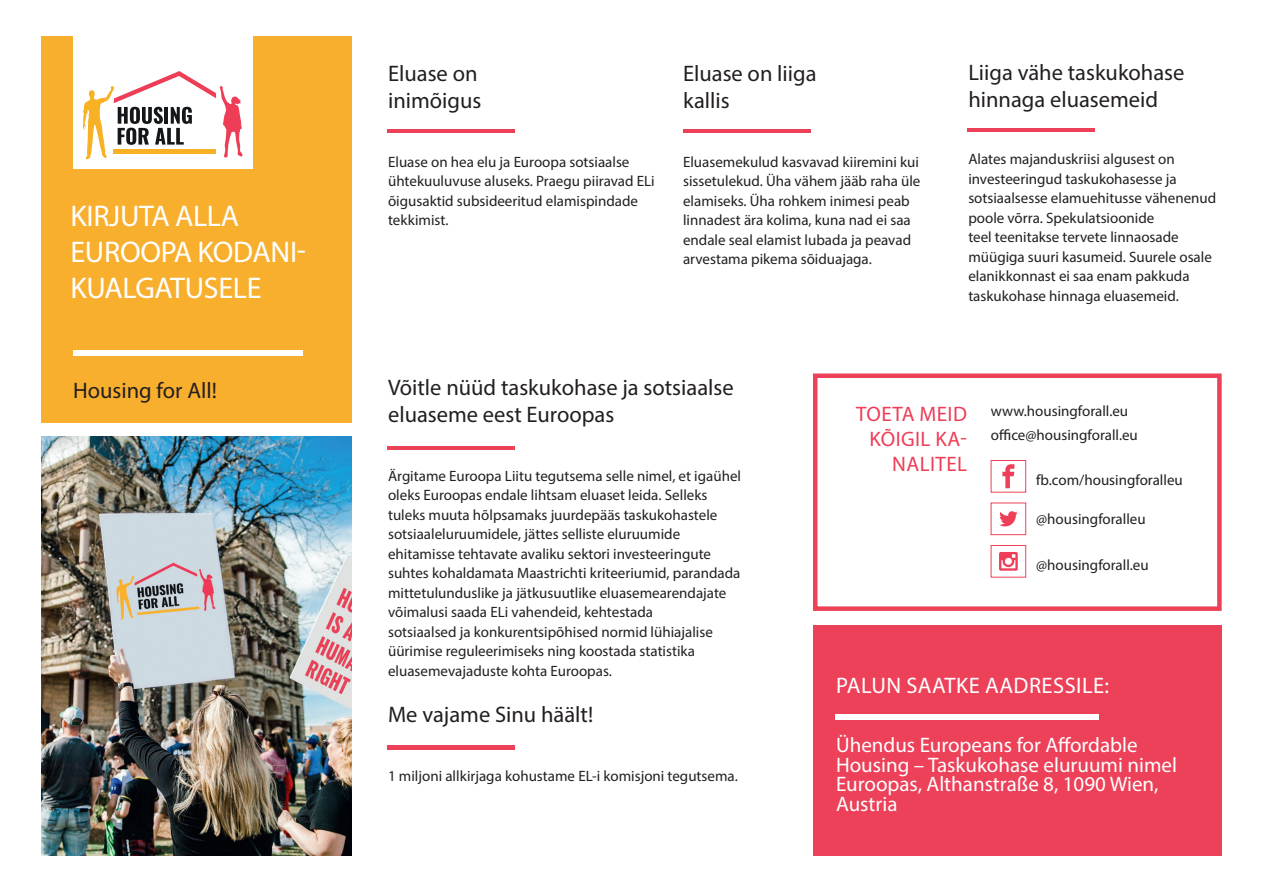
<style>
.page{position:relative;width:1263px;height:893px;background:#fff}
.page>*{position:absolute;margin:0;border:0;box-sizing:border-box;transform-origin:0 0}
.t1{font:30px/36px "Myriad Pro";letter-spacing:-.01em;color:#fff}
.Überschrift1{font:22.5px/27px "Myriad Pro";color:#231f20}
.t2{font:22.5px "Myriad Pro";letter-spacing:.02em;color:#fff}
.t3{font:21px/19.5px "Myriad Pro";color:#fff}
.Kontakt{font:21px/25.2px "Myriad Pro";letter-spacing:.02em;color:#ee3d57;text-align:right}
.Fließtext{font:15px/19.5px "Myriad Pro";color:#231f20}
</style>
<div class="page">
<div style="left:813px;top:625px;width:409px;height:230px;background:#ec4159"></div>
<div style="left:41px;top:36px;width:311px;height:387px;background:#f8af2d"></div>
<div style="left:73px;top:350px;width:230px;height:6px;background:#fff"></div>
<hr style="left:967px;top:128px;width:128px;height:3px;background:#ec4159">
<hr style="left:387px;top:129px;width:127px;height:4px;background:#ec4159">
<hr style="left:387px;top:446px;width:127px;height:4px;background:#ec4159">
<div style="left:835px;top:715px;width:264px;height:5px;background:#fff"></div>
<div style="left:813px;top:373px;width:409px;height:238px;border:4px solid #ec4159"></div>
<div style="left:991px;top:460px;width:35px;height:32px;border:1px solid #ec4159"></div>
<div style="left:991px;top:503px;width:35px;height:32px;border:1px solid #ec4159"></div>
<div style="left:991px;top:545px;width:35px;height:32px;border:1px solid #ec4159"></div>
<svg style="left:1002px;top:464px;width:12px;height:24px"></svg>
<svg style="left:999px;top:552px;width:19px;height:19px"></svg>
<svg style="left:999px;top:511px;width:19px;height:15px"></svg>
<div style="left:73px;top:21px;width:179px;height:148px;background:#fff"></div>
<svg style="left:83px;top:71px;width:160px;height:88px"></svg>
<div style="left:387px;top:745px;width:127px;height:5px;background:#ec4159"></div>
<img style="left:41px;top:436px;width:310px;height:419px">
<hr style="left:683px;top:129px;width:128px;height:4px;background:#ec4159">
<p class="t1" style="left:71px;top:197px;width:170px">KIRJUTA ALLA</p>
<p class="t1" style="left:71px;top:233px;width:237px">EUROOPA KODANI-<br>KUALGATUSELE</p>
<p class="Überschrift1" style="left:73px;top:376px;width:145px">Housing for All!</p>
<p class="Überschrift1" style="left:388px;top:60px;width:95px">Eluase on inimõigus</p>
<p class="Fließtext" style="left:388px;top:152px;width:268px">Eluase on hea elu ja Euroopa sotsiaalse ühtekuuluvuse aluseks. Praegu piiravad ELi õigusaktid subsideeritud elamispindade tekkimist.</p>
<p class="Überschrift1" style="left:683px;top:60px;width:135px">Eluase on liiga kallis</p>
<p class="Fließtext" style="left:683px;top:152px;width:239px">Eluasemekulud kasvavad kiiremini kui sissetulekud. Üha vähem jääb raha üle elamiseks. Üha rohkem inimesi peab linnadest ära kolima, kuna nad ei saa endale seal elamist lubada ja peavad arvestama pikema sõiduajaga.</p>
<p class="Überschrift1" style="left:968px;top:59px;width:218px">Liiga vähe taskukohase hinnaga eluasemeid</p>
<p class="Fließtext" style="left:968px;top:149px;width:249px">Alates majanduskriisi algusest on investeeringud taskukohasesse ja sotsiaalsesse elamuehitusse vähenenud poole võrra. Spekulatsioonide<br>teel teenitakse tervete linnaosade müügiga suuri kasumeid. Suurele osale elanikkonnast ei saa enam pakkuda taskukohase hinnaga eluasemeid.</p>
<p class="Überschrift1" style="left:388px;top:374px;width:347px">Võitle nüüd taskukohase ja sotsiaalse eluaseme eest Euroopas</p>
<p class="Fließtext" style="left:388px;top:466px;width:354px">Ärgitame Euroopa Liitu tegutsema selle nimel, et igaühel oleks Euroopas endale lihtsam eluaset leida. Selleks tuleks muuta hõlpsamaks juurdepääs taskukohastele sotsiaaleluruumidele, jättes selliste eluruumide ehitamisse tehtavate avaliku sektori investeeringute suhtes kohaldamata Maastrichti kriteeriumid, parandada mittetulunduslike ja jätkusuutlike eluasemearendajate võimalusi saada ELi vahendeid, kehtestada<br>sotsiaalsed ja konkurentsipõhised normid lühiajalise üürimise reguleerimiseks ning koostada statistika eluasemevajaduste kohta Euroopas.</p>
<p class="Überschrift1" style="left:388px;top:701px;width:207px">Me vajame Sinu häält!</p>
<p class="Fließtext" style="left:388px;top:766px;width:351px">1 miljoni allkirjaga kohustame EL-i komisjoni tegutsema.</p>
<p class="Kontakt" style="left:856px;top:401px;width:112px">TOETA MEID<br>KÕIGIL KA-<br>NALITEL</p>
<p class="Fließtext" style="left:991px;top:401px;width:139px">www.housingforall.eu</p>
<p class="Fließtext" style="left:991px;top:425px;width:148px">office@housingforall.eu</p>
<p class="Fließtext" style="left:1036px;top:470px;width:148px">fb.com/housingforalleu</p>
<p class="Fließtext" style="left:1036px;top:509px;width:111px">@housingforalleu</p>
<p class="Fließtext" style="left:1036px;top:555px;width:114px">@housingforall.eu</p>
<p class="t2" style="left:836px;top:671px;width:274px">PALUN SAATKE AADRESSILE:</p>
<p class="t3" style="left:836px;top:735px;width:342px">Ühendus Europeans for Affordable<br>Housing – Taskukohase eluruumi nimel<br>Euroopas, Althanstraße 8, 1090 Wien,<br>Austria</p>
</div>
